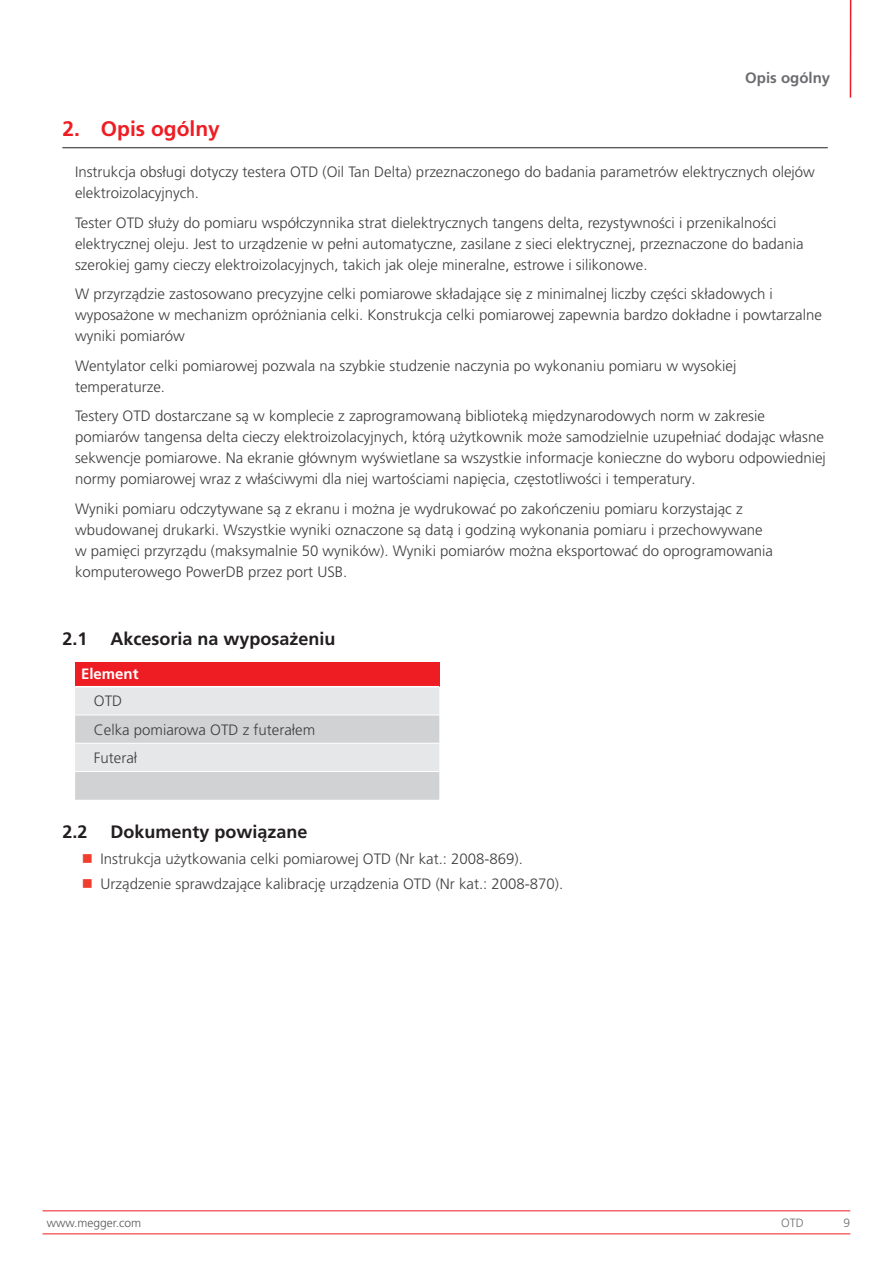
<style>
.page{position:relative;width:893px;height:1263px;background:#fff}
.page>*{position:absolute;margin:0;border:0;box-sizing:border-box;transform-origin:0 0}
.t1{font:700 21px "Frutiger LT Pro";color:#ee1d23}
.t2{font:700 18px "Frutiger LT Pro";color:#231f20}
.t3{font:300 15px/21px "Frutiger LT Pro";color:#3e3e3f}
.t4{font:700 15px "Frutiger LT Pro";color:#6c6d70}
.t5{font:700 15px "Frutiger LT Pro";color:#fff}
.t6{font:300 12px "Frutiger LT Pro";color:#57585a}
.t7{font:300 12px "Frutiger LT Pro";color:#6c6d70}
</style>
<div class="page">
<hr style="left:43px;top:1210px;width:807px;height:1px;background:#ee1d23">
<hr style="left:43px;top:1233px;width:807px;height:1px;background:#ee1d23">
<hr style="left:850px;top:0;width:1px;height:98px;background:#ee1d23">
<hr style="left:62px;top:147px;width:766px;height:1px;background:#231f20">
<div style="left:75px;top:662px;width:364px;height:25px;background:#ee1d23"></div>
<svg style="left:75px;top:687px;width:364px;height:113px;background:#dbdcde"></svg>
<hr style="left:75px;top:686px;width:364px;height:1px;background:#fff">
<hr style="left:75px;top:715px;width:364px;height:1px;background:#fff">
<hr style="left:75px;top:743px;width:364px;height:1px;background:#fff">
<hr style="left:75px;top:771px;width:364px;height:1px;background:#fff">
<p class="t4" style="left:745px;top:68px;width:87px">Opis ogólny</p>
<h1 class="t1" style="left:62px;top:116px;width:159px">2. Opis ogólny</h1>
<p class="t3" style="left:75px;top:161px;width:741px">Instrukcja obsługi dotyczy testera OTD (Oil Tan Delta) przeznaczonego do badania parametrów elektrycznych olejów elektroizolacyjnych.</p>
<p class="t3" style="left:75px;top:212px;width:730px">Tester OTD służy do pomiaru współczynnika strat dielektrycznych tangens delta, rezystywności i przenikalności elektrycznej oleju. Jest to urządzenie w pełni automatyczne, zasilane z sieci elektrycznej, przeznaczone do badania szerokiej gamy cieczy elektroizolacyjnych, takich jak oleje mineralne, estrowe i silikonowe.</p>
<p class="t3" style="left:75px;top:283px;width:748px">W przyrządzie zastosowano precyzyjne celki pomiarowe składające się z minimalnej liczby części składowych i wyposażone w mechanizm opróżniania celki. Konstrukcja celki pomiarowej zapewnia bardzo dokładne i powtarzalne wyniki pomiarów</p>
<p class="t3" style="left:75px;top:355px;width:663px">Wentylator celki pomiarowej pozwala na szybkie studzenie naczynia po wykonaniu pomiaru w wysokiej temperaturze.</p>
<p class="t3" style="left:75px;top:405px;width:752px">Testery OTD dostarczane są w komplecie z zaprogramowaną biblioteką międzynarodowych norm w zakresie pomiarów tangensa delta cieczy elektroizolacyjnych, którą użytkownik może samodzielnie uzupełniać dodając własne sekwencje pomiarowe. Na ekranie głównym wyświetlane sa wszystkie informacje konieczne do wyboru odpowiedniej normy pomiarowej wraz z właściwymi dla niej wartościami napięcia, częstotliwości i temperatury.</p>
<p class="t3" style="left:75px;top:498px;width:699px">Wyniki pomiaru odczytywane są z ekranu i można je wydrukować po zakończeniu pomiaru korzystając z wbudowanej drukarki. Wszystkie wyniki oznaczone są datą i godziną wykonania pomiaru i przechowywane w pamięci przyrządu (maksymalnie 50 wyników). Wyniki pomiarów można eksportować do oprogramowania komputerowego PowerDB przez port USB.</p>
<p class="t2" style="left:62px;top:628px;width:27px">2.1</p>
<p class="t2" style="left:110px;top:628px;width:227px">Akcesoria na wyposażeniu</p>
<p class="t5" style="left:81px;top:665px;width:59px">Element</p>
<p class="t3" style="left:94px;top:687px;width:223px;line-height:28.2px">OTD<br>Celka pomiarowa OTD z futerałem<br>Futerał</p>
<p class="t2" style="left:62px;top:821px;width:27px">2.2</p>
<p class="t2" style="left:110px;top:821px;width:199px">Dokumenty powiązane</p>
<p class="t3" style="left:101px;top:846px;width:464px;line-height:25.2px">Instrukcja użytkowania celki pomiarowej OTD (Nr kat.: 2008-869).<br>Urządzenie sprawdzające kalibrację urządzenia OTD (Nr kat.: 2008-870).</p>
<p class="t6" style="left:47px;top:1216px;width:96px">www.megger.com</p>
<p class="t7" style="left:781px;top:1216px;width:24px">OTD</p>
<p class="t7" style="left:843px;top:1216px;width:8px">9</p>
</div>
